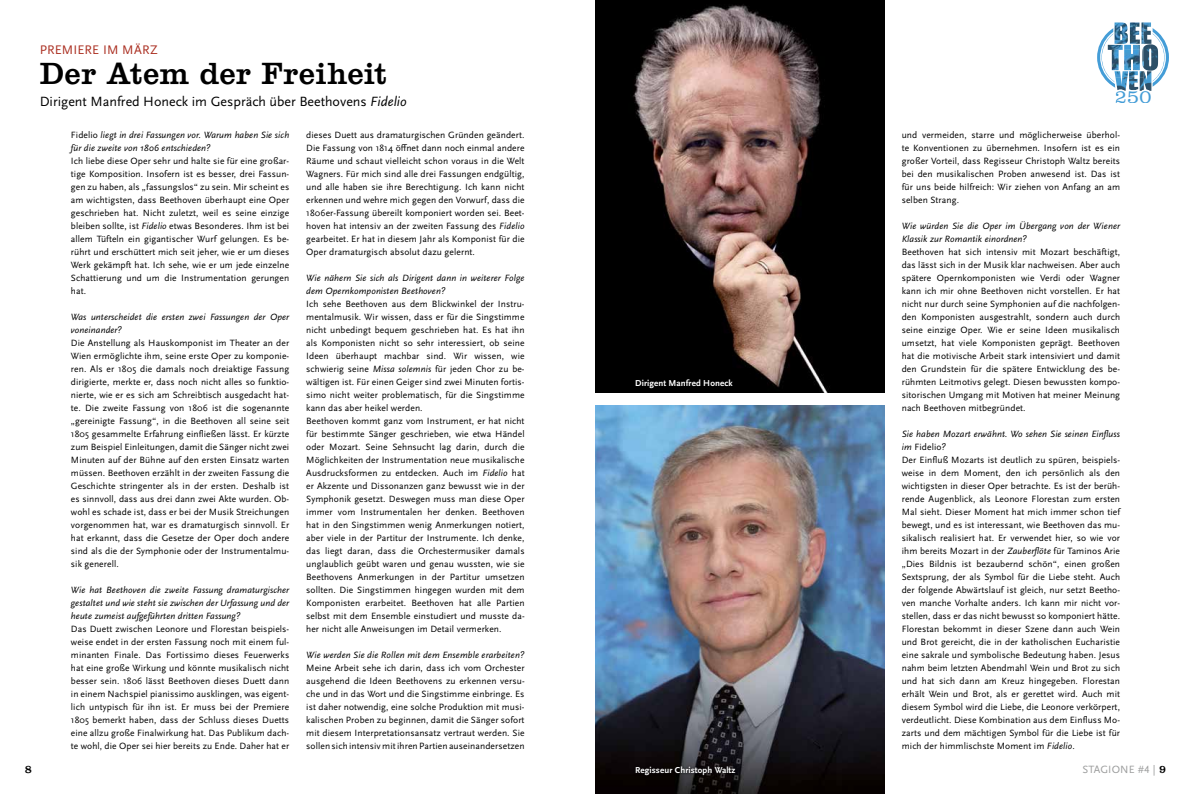
<style>
.page{position:relative;width:1191px;height:794px;background:#fff}
.page>*{position:absolute;margin:0;border:0;box-sizing:border-box;transform-origin:0 0}
.t1{font:500 30px "CL23";letter-spacing:.02em;color:#000}
.t2{font:300 19.1px "Clarendon";color:#449dd7}
.t3{font:14px "Scala Sans Pro";color:#000}
.t4{font:13px "Scala Sans Pro";letter-spacing:.01em;color:#aa2e20}
.t5{font:11px "Scala Sans Pro";letter-spacing:.01em;color:#9c9d9d}
.t6{font:500 11px "CL23";color:#000}
.t7{font:9.5px/13px "Scala Sans Pro";letter-spacing:.01em;color:#000;text-align:justify}
.t8{font:italic 9.5px/13px "Scala Sans Pro";letter-spacing:.01em;color:#000}
.t9{font:700 9px "Scala Sans LF";letter-spacing:.01em;color:#fff}
.s1{font-style:italic}
.s2{font-style:normal}
.s3{font-family:"CL23";font-weight:500;color:#000}
</style>
<div class="page">
<svg style="left:1097px;top:22px;width:72px;height:69px"></svg>
<img style="left:595px;top:0;width:289px;height:392px">
<img style="left:595px;top:405px;width:289px;height:389px">
<svg style="left:633px;top:763px;width:105px;height:15px;background:#120e0f"></svg>
<div style="left:633px;top:377px;width:102px;height:14px;background:#000"></div>
<h3 class="t4" style="left:40px;top:42px;width:120px">PREMIERE IM MÄRZ</h3>
<h1 class="t1" style="left:40px;top:56px;width:348px">Der Atem der Freiheit</h1>
<h3 class="t3" style="left:40px;top:93px;width:369px">Dirigent Manfred Honeck im Gespräch über Beethovens <span class="s1">Fidelio</span></h3>
<p class="t8" style="left:71px;top:129px;width:220px"><span class="s2">Fidelio</span> liegt in drei Fassungen vor. Warum haben Sie sich für die zweite von 1806 entschieden?</p>
<p class="t7" style="left:71px;top:155px;width:220px">Ich liebe diese Oper sehr und halte sie für eine großar&shy;tige Komposition. Insofern ist es besser, drei Fassun&shy;gen zu haben, als „fassungslos“ zu sein. Mir scheint es am wichtigsten, dass Beethoven überhaupt eine Oper geschrieben hat. Nicht zuletzt, weil es seine einzige bleiben sollte, ist <span class="s1">Fidelio</span> etwas Besonderes. Ihm ist bei allem Tüfteln ein gigantischer Wurf gelungen. Es be&shy;rührt und erschüttert mich seit jeher, wie er um dieses Werk gekämpft hat. Ich sehe, wie er um jede einzelne Schattierung und um die Instrumentation gerungen hat.</p>
<p class="t8" style="left:71px;top:310px;width:220px">Was unterscheidet die ersten zwei Fassungen der Oper voneinander?</p>
<p class="t7" style="left:71px;top:337px;width:220px">Die Anstellung als Hauskomponist im Theater an der Wien ermöglichte ihm, seine erste Oper zu komponie&shy;ren. Als er 1805 die damals noch dreiaktige Fassung dirigierte, merkte er, dass noch nicht alles so funktio&shy;nierte, wie er es sich am Schreibtisch ausgedacht hat&shy;te. Die zweite Fassung von 1806 ist die sogenannte „gereinigte Fassung“, in die Beethoven all seine seit 1805 gesammelte Erfahrung einfließen lässt. Er kürzte zum Beispiel Einleitungen, damit die Sänger nicht zwei Minuten auf der Bühne auf den ersten Einsatz warten müssen. Beethoven erzählt in der zweiten Fassung die Geschichte stringenter als in der ersten. Deshalb ist es sinnvoll, dass aus drei dann zwei Akte wurden. Ob&shy;wohl es schade ist, dass er bei der Musik Streichungen vorgenommen hat, war es dramaturgisch sinnvoll. Er hat erkannt, dass die Gesetze der Oper doch andere sind als die der Symphonie oder der Instrumentalmu&shy;sik generell.</p>
<p class="t8" style="left:71px;top:583px;width:220px;text-align:justify">Wie hat Beethoven die zweite Fassung dramaturgischer gestaltet und wie steht sie zwischen der Urfassung und der heute zumeist aufgeführten dritten Fassung?</p>
<p class="t7" style="left:71px;top:622px;width:220px">Das Duett zwischen Leonore und Florestan beispiels&shy;weise endet in der ersten Fassung noch mit einem ful&shy;minanten Finale. Das Fortissimo dieses Feuerwerks hat eine große Wirkung und könnte musikalisch nicht besser sein. 1806 lässt Beethoven dieses Duett dann in einem Nachspiel pianissimo ausklingen, was eigent&shy;lich untypisch für ihn ist. Er muss bei der Premiere 1805 bemerkt haben, dass der Schluss dieses Duetts eine allzu große Finalwirkung hat. Das Publikum dach&shy;te wohl, die Oper sei hier bereits zu Ende. Daher hat er</p>
<p class="t7" style="left:306px;top:129px;width:220px">dieses Duett aus dramaturgischen Gründen geändert.<br>Die Fassung von 1814 öffnet dann noch einmal andere Räume und schaut vielleicht schon voraus in die Welt Wagners. Für mich sind alle drei Fassungen endgültig, und alle haben sie ihre Berechtigung. Ich kann nicht erkennen und wehre mich gegen den Vorwurf, dass die 1806er-Fassung übereilt komponiert worden sei. Beet&shy;hoven hat intensiv an der zweiten Fassung des <span class="s1">Fidelio </span>gearbeitet. Er hat in diesem Jahr als Komponist für die Oper dramaturgisch absolut dazu gelernt.</p>
<p class="t8" style="left:306px;top:272px;width:220px">Wie nähern Sie sich als Dirigent dann in weiterer Folge dem Opernkomponisten Beethoven?</p>
<p class="t7" style="left:306px;top:298px;width:220px;text-align:left">Ich sehe Beethoven aus dem Blickwinkel der Instru&shy;mentalmusik. Wir wissen, dass er für die Singstimme nicht unbedingt bequem geschrieben hat. Es hat ihn als Komponisten nicht so sehr interessiert, ob seine Ideen überhaupt machbar sind. Wir wissen, wie schwierig seine <span class="s1">Missa solemnis</span> für jeden Chor zu be&shy;wältigen ist. Für einen Geiger sind zwei Minuten fortis&shy;simo nicht weiter problematisch, für die Singstimme kann das aber heikel werden.<br>Beethoven kommt ganz vom Instrument, er hat nicht für bestimmte Sänger geschrieben, wie etwa Händel oder Mozart. Seine Sehnsucht lag darin, durch die Möglichkeiten der Instrumentation neue musikalische Ausdrucksformen zu entdecken. Auch im <span class="s1">Fidelio</span> hat er Akzente und Dissonanzen ganz bewusst wie in der Symphonik gesetzt. Deswegen muss man diese Oper immer vom Instrumentalen her denken. Beethoven hat in den Singstimmen wenig Anmerkungen notiert, aber viele in der Partitur der Instrumente. Ich denke, das liegt daran, dass die Orchestermusiker damals unglaublich geübt waren und genau wussten, wie sie Beethovens Anmerkungen in der Partitur umsetzen sollten. Die Singstimmen hingegen wurden mit dem Komponisten erarbeitet. Beethoven hat alle Partien selbst mit dem Ensemble einstudiert und musste da&shy;her nicht alle Anweisungen im Detail vermerken.</p>
<p class="t8" style="left:306px;top:649px;width:220px">Wie werden Sie die Rollen mit dem Ensemble erarbeiten?</p>
<p class="t7" style="left:306px;top:662px;width:220px">Meine Arbeit sehe ich darin, dass ich vom Orchester ausgehend die Ideen Beethovens zu erkennen versu&shy;che und in das Wort und die Singstimme einbringe. Es ist daher notwendig, eine solche Produktion mit musi&shy;kalischen Proben zu beginnen, damit die Sänger sofort mit diesem Interpretationsansatz vertraut werden. Sie sollen sich intensiv mit ihren Partien auseinandersetzen</p>
<p class="t9" style="left:635px;top:378px;width:99px">Dirigent Manfred Honeck</p>
<h2 class="t2" style="left:1114px;top:85px;width:38px">250</h2>
<p class="t7" style="left:901px;top:129px;width:220px">und vermeiden, starre und möglicherweise überhol&shy;te Konventionen zu übernehmen. Insofern ist es ein großer Vorteil, dass Regisseur Christoph Waltz bereits bei den musikalischen Proben anwesend ist. Das ist für uns beide hilfreich: Wir ziehen von Anfang an am selben Strang.</p>
<p class="t8" style="left:901px;top:220px;width:220px">Wie würden Sie die Oper im Übergang von der Wiener<br>Klassik zur Romantik einordnen?</p>
<p class="t7" style="left:901px;top:246px;width:220px">Beethoven hat sich intensiv mit Mozart beschäftigt, das lässt sich in der Musik klar nachweisen. Aber auch spätere Opernkomponisten wie Verdi oder Wagner kann ich mir ohne Beethoven nicht vorstellen. Er hat nicht nur durch seine Symphonien auf die nachfolgen&shy;den Komponisten ausgestrahlt, sondern auch durch seine einzige Oper. Wie er seine Ideen musikalisch umsetzt, hat viele Komponisten geprägt. Beethoven hat die motivische Arbeit stark intensiviert und damit den Grundstein für die spätere Entwicklung des be&shy;rühmten Leitmotivs gelegt. Diesen bewussten kompo&shy;sitorischen Umgang mit Motiven hat meiner Meinung nach Beethoven mitbegründet.</p>
<p class="t7" style="left:901px;top:428px;width:220px;text-align:left"><span class="s1">Sie haben Mozart erwähnt. Wo sehen Sie seinen Einfluss im</span> Fidelio<span class="s1">?<br></span>Der Einfluß Mozarts ist deutlich zu spüren, beispiels&shy;weise in dem Moment, den ich persönlich als den wichtigsten in dieser Oper betrachte. Es ist der berüh&shy;rende Augenblick, als Leonore Florestan zum ersten Mal sieht. Dieser Moment hat mich immer schon tief bewegt, und es ist interessant, wie Beethoven das mu&shy;sikalisch realisiert hat. Er verwendet hier, so wie vor ihm bereits Mozart in der <span class="s1">Zauberflöte</span> für Taminos Arie „Dies Bildnis ist bezaubernd schön“, einen großen Sextsprung, der als Symbol für die Liebe steht. Auch der folgende Abwärtslauf ist gleich, nur setzt Beetho&shy;ven manche Vorhalte anders. Ich kann mir nicht vor&shy;stellen, dass er das nicht bewusst so komponiert hätte.<br>Florestan bekommt in dieser Szene dann auch Wein und Brot gereicht, die in der katholischen Eucharistie eine sakrale und symbolische Bedeutung haben. Jesus nahm beim letzten Abendmahl Wein und Brot zu sich und hat sich dann am Kreuz hingegeben. Florestan erhält Wein und Brot, als er gerettet wird. Auch mit diesem Symbol wird die Liebe, die Leonore verkörpert, verdeutlicht. Diese Kombination aus dem Einfluss Mo&shy;zarts und dem mächtigen Symbol für die Liebe ist für mich der himmlischste Moment im <span class="s1">Fidelio</span>.</p>
<p class="t6" style="left:25px;top:762px;width:8px">8</p>
<p class="t5" style="left:1082px;top:763px;width:85px">STAGIONE #4 | <span class="s3">9</span></p>
<p class="t9" style="left:635px;top:765px;width:102px">Regisseur Christoph Waltz</p>
</div>
